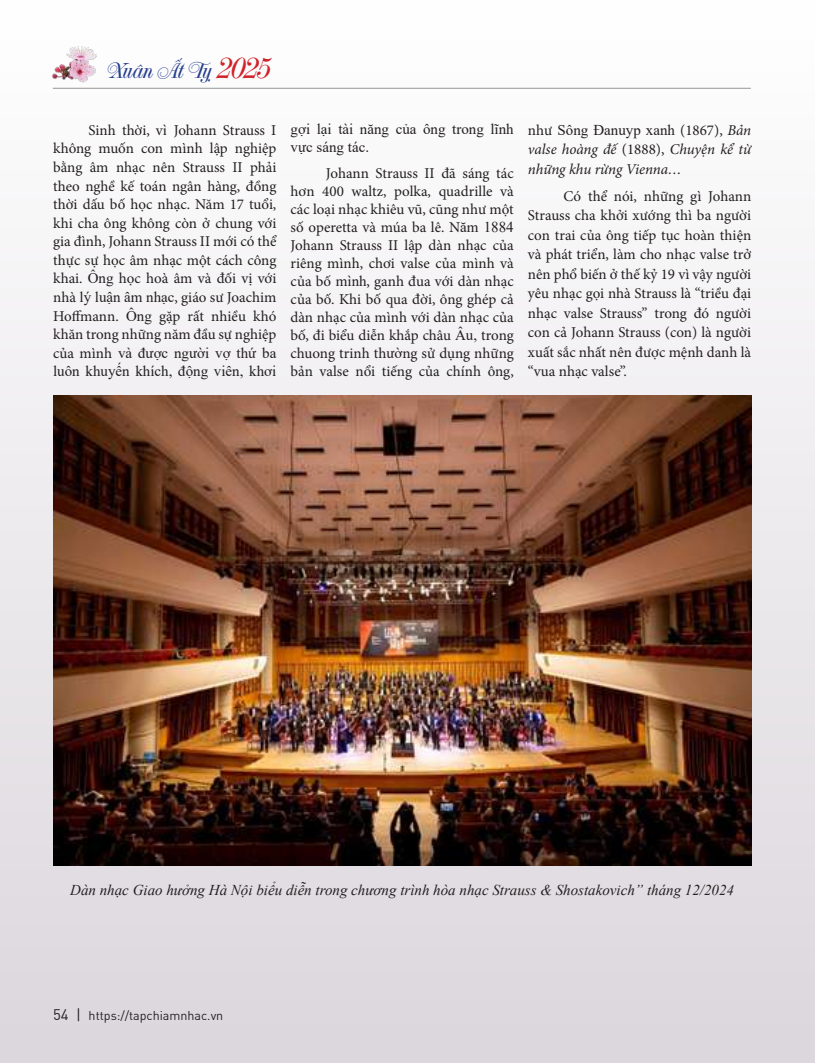
<style>
.page{position:relative;width:815px;height:1063px;background:#fff}
.page>*{position:absolute;margin:0;border:0;box-sizing:border-box;transform-origin:0 0}
.t1{font:22.5px "UTM French Vanilla";color:#253f8e}
.t2{font:15px/18.6px "Minion Pro";color:#231f20;text-align:justify}
.t3{font:15px/18.6px "Times New Roman";color:#231f20}
.t4{font:italic 15px "Times New Roman";color:#231f20}
.t5{font:italic 15px/19.5px "Minion Pro";letter-spacing:-.005em;color:#231f20}
.t6{font:12.5px "GMVDIN Pro";color:#231f20}
.s1{font-size:30px;color:#d1232a}
.s2{font-family:"Times New Roman"}
.s3{font-family:"Minion Pro"}
.s4{font-family:"Minion Pro";font-style:italic}
.s5{font-style:normal}
.s6{font-size:15px}
</style>
<div class="page">
<div style="left:0;top:0;width:815px;height:1063px;background:linear-gradient(to bottom,#fff,#dbd6dc)"></div>
<img style="left:54px;top:396px;width:697px;height:470px">
<hr style="left:53px;top:88px;width:698px;height:1px;background:#939598">
<img style="left:53px;top:47px;width:44px;height:35px">
<h1 class="t1" style="left:105px;top:56px;width:163px">Xuân Ất Tỵ <span class="s1">2025</span></h1>
<p class="t2" style="left:53px;top:121px;width:225px;text-indent:35px">Sinh thời, v<span class="s2">ì</span> Johann Strauss I không muốn con mình lập nghiệp bằng âm nhạc nên Strauss II phải theo nghề kế toán ngân hàng, đồng thời dấu bố học nhạc. Năm 17 tuổi, khi cha ông không còn ở chung với gia đình, Johann Strauss II mới có thể thực sự học âm nhạc một cách công khai. <span class="s2">Ông</span> học hoà âm và đối vị với nhà <span class="s2">lý luận âm nhạc</span>, giáo sư Joachim Hoffmann. <span class="s2">Ông</span> gặp rất nhiều khó khăn trong những năm đầu sự nghiệp</p>
<p class="t3" style="left:53px;top:343px;width:225px"><span class="s3">của mình</span> và được người vợ thứ ba luôn khuyến khích, động viên, khơi</p>
<p class="t3" style="left:291px;top:120px;width:225px;line-height:18px">gợi lại tài năng của ông trong lĩnh vực sáng tác.</p>
<p class="t2" style="left:291px;top:164px;width:225px;line-height:18px;text-indent:35px">Johann Strauss II đã sáng tác hơn 400 waltz, polka, quadrille và các loại nhạc khiêu vũ, cũng như một số operetta và múa ba lê. N<span class="s2">ăm 1884<br></span>Johann Strauss II lập dàn nhạc của riêng mình, chơi valse của mình và của bố <span class="s2">mình</span>, ganh đua với dàn nhạc của bố. Khi bố qua đời, ông ghép cả dàn nhạc của mình với dàn nhạc của bố, đi biểu diễn khắp châu <span class="s2">Âu,</span> trong chuong trinh th<span class="s2">ườ</span>ng sử dụng những bản valse nổi tiếng của chính ông,</p>
<p class="t3" style="left:528px;top:120px;width:225px"><span class="s3">như</span> Sông Đanuyp xanh <span class="s3">(1867),</span> <span class="s4">Bản</span></p>
<p class="t5" style="left:528px;top:140px;width:225px">valse hoàng đế <span class="s5">(1888),</span> Chuyện kể từ những khu rừng Vienna…</p>
<p class="t2" style="left:528px;top:186px;width:225px;line-height:19.5px;text-indent:35px">Có thể nói, những gì Johann Strauss cha khởi xướng thì ba người con trai của ông tiếp tục hoàn thiện và phát triển, làm cho nhạc valse trở nên phổ biến ở thế kỷ 19 vì vậy người yêu nhạc gọi nhà Strauss là “triều đại nhạc valse Strauss” trong đó người con cả Johann Strauss (con) là người xuất sắc nhất nên được mệnh danh là “vua nhạc valse”.</p>
<p class="t4" style="left:70px;top:880px;width:665px">Dàn nhạc Giao hưởng Hà Nội biểu diễn trong chương trình hòa nhạc Strauss &amp; Shostakovich” tháng 12/2024</p>
<p class="t6" style="left:53px;top:1006px;width:172px"><span class="s6">54 |</span> https://tapchiamnhac.vn</p>
</div>
